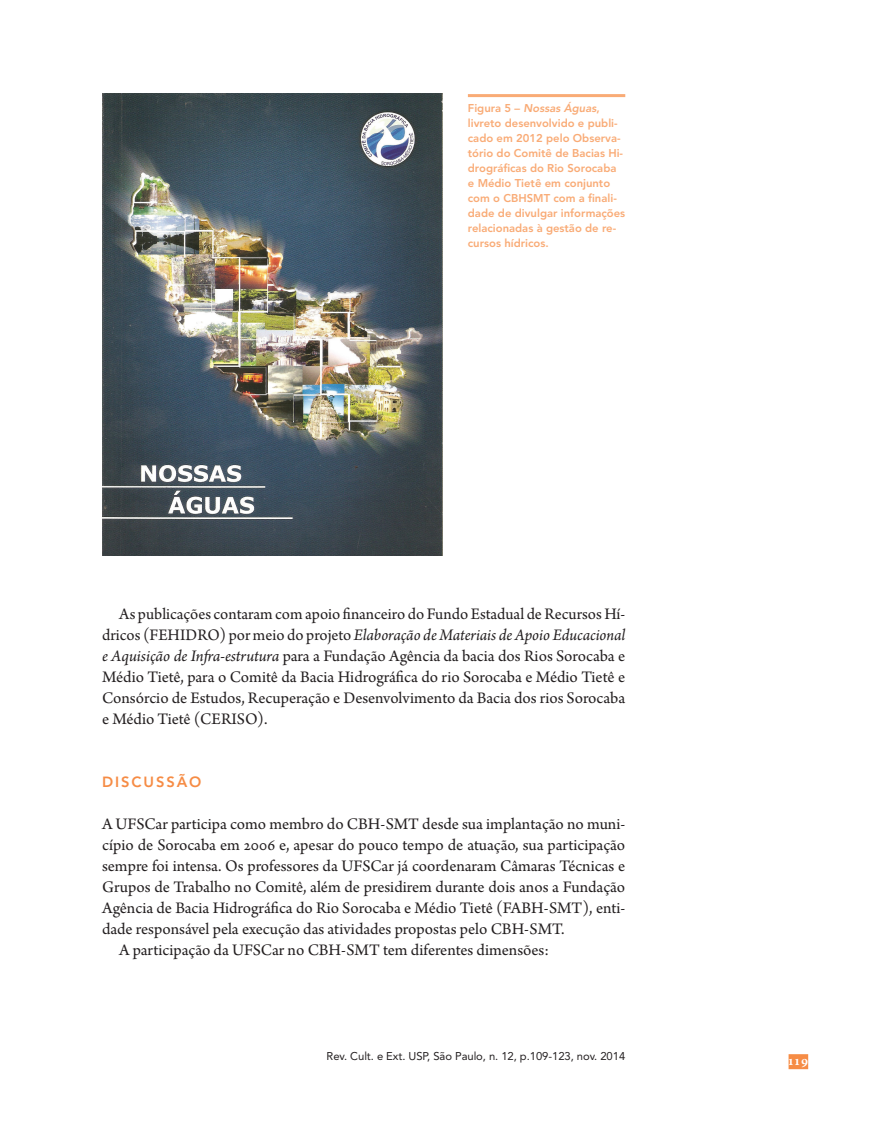
<style>
.page{position:relative;width:872px;height:1127px;background:#fff}
.page>*{position:absolute;margin:0;border:0;box-sizing:border-box;transform-origin:0 0}
.texto{font:16.95px/21px "Arno Pro";letter-spacing:-.005em;color:#231f20;text-align:justify}
.sem_recuo{font:16.95px/21px "Arno Pro";color:#231f20;text-align:justify}
.t1{font:600 15px "Arno Pro";color:#fff}
.sub_1{font:800 14.7px "Avenir LT Std";letter-spacing:.13em;color:#f68c45}
.legenda_fio_acima{font:800 11.25px/15px "Avenir LT Std";color:#f9ab76}
.t2{font:11.25px "Avenir LT Std";letter-spacing:-.005em;color:#231f20}
.s1{font-style:italic}
</style>
<div class="page">
<div style="left:788px;top:1054px;width:20px;height:15px;background:#f68c45"></div>
<img style="left:102px;top:94px;width:340px;height:461px">
<hr style="left:468px;top:94px;width:157px;height:3px;background:#f9ab76">
<p class="legenda_fio_acima" style="left:468px;top:101px;width:159px">Figura 5 – <span class="s1">Nossas Águas</span>, livreto desenvolvido e publi&shy;cado em 2012 pelo Observa&shy;tório do Comitê de Bacias Hi&shy;drográficas do Rio Sorocaba e Médio Tietê em conjunto com o CBHSMT com a finali&shy;dade de divulgar informações relacionadas à gestão de re&shy;cursos hídricos.</p>
<p class="texto" style="left:102px;top:604px;width:525px;text-indent:17px">As publicações contaram com apoio financeiro do Fundo Estadual de Recursos Hí&shy;dricos (FEHIDRO) por meio do projeto <span class="s1">Elaboração de Materiais de Apoio Educacional e Aquisição de Infra-estrutura</span> para a Fundação Agência da bacia dos Rios Sorocaba e Médio Tietê, para o Comitê da Bacia Hidrográfica do rio Sorocaba e Médio Tietê e Consórcio de Estudos, Recuperação e Desenvolvimento da Bacia dos rios Sorocaba e Médio Tietê (CERISO).</p>
<p class="sub_1" style="left:102px;top:773px;width:101px">DISCUSSÃO</p>
<p class="sem_recuo" style="left:102px;top:814px;width:525px">A UFSCar participa como membro do CBH-SMT desde sua implantação no muni&shy;cípio de Sorocaba em 2006 e, apesar do pouco tempo de atuação, sua participação sempre foi intensa. Os professores da UFSCar já coordenaram Câmaras Técnicas e Grupos de Trabalho no Comitê, além de presidirem durante dois anos a Fundação Agência de Bacia Hidrográfica do Rio Sorocaba e Médio Tietê (FABH-SMT), enti&shy;dade responsável pela execução das atividades propostas pelo CBH-SMT.</p>
<p class="texto" style="left:119px;top:940px;width:431px">A participação da UFSCar no CBH-SMT tem diferentes dimensões:</p>
<p class="t2" style="left:326px;top:1049px;width:300px">Rev. Cult. e Ext. USP, São Paulo, n. 12, p.109-123, nov. 2014</p>
<p class="t1" style="left:788px;top:1052px;width:21px">119</p>
</div>
